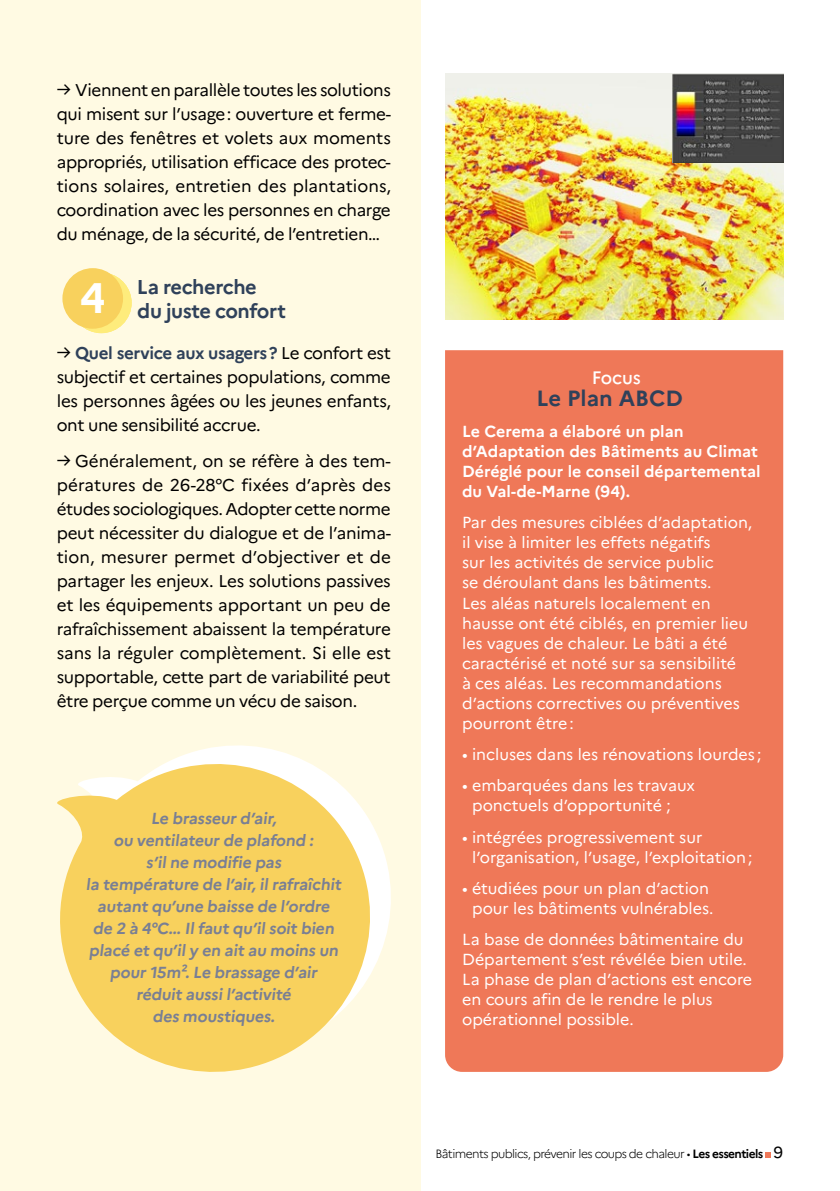
<style>
.page{position:relative;width:840px;height:1191px;background:#fff}
.page>*{position:absolute;margin:0;border:0;box-sizing:border-box;transform-origin:0 0}
.t1{font:700 22px "Marianne";color:#2f415a}
.t2{font:700 20px/24px "Marianne";letter-spacing:-.02em;color:#2f415a}
.t3{font:500 18px "Marianne";letter-spacing:-.01em;color:#fff}
.t4{font:17px/24px "Marianne";letter-spacing:-.02em;color:#000;text-align:justify}
.t5{font:16px/20px "Marianne";color:#fff}
.t6{font:700 16px/22px "Marianne";letter-spacing:-.025em;color:#797f94;text-align:center}
.t7{font:700 16px/20px "Marianne";color:#fff}
.t8{font:300 12px "Marianne";letter-spacing:-.05em;color:#000}
.s1{font-size:18px}
.s2{font-size:42.6px;color:#fff}
.s3{font-weight:700;color:#2f415a}
.s4{font-weight:700}
.s5{font-weight:400;font-size:16px}
</style>
<div class="page">
<div style="left:0;top:0;width:420px;height:1191px;background:#fffae3"></div>
<svg style="left:73px;top:273px;width:58px;height:60px"></svg>
<div style="left:62px;top:268px;width:61px;height:61px;background:#f8d15d;border-radius:50%"></div>
<div style="left:445px;top:350px;width:337px;height:721px;background:#ef7858"></div>
<svg style="left:765px;top:1152px;width:5px;height:5px"></svg>
<svg style="left:57px;top:745px;width:334px;height:327px;fill:#f8d15d"></svg>
<img style="left:445px;top:74px;width:337px;height:245px">
<img style="left:671px;top:74px;width:111px;height:89px">
<p class="t4" style="left:57px;top:78px;width:336px"><span class="s1">→</span> Viennent en parallèle toutes les solutions qui misent sur l’usage: ouverture et ferme&shy;ture des fenêtres et volets aux moments appropriés, utilisation efficace des protec&shy;tions solaires, entretien des plantations, coordination avec les personnes en charge du ménage, de la sécurité, de l’entretien…</p>
<p class="t2" style="left:137px;top:275px;width:150px;text-indent:-58px"><span class="s2">4</span> La recherche du juste confort</p>
<p class="t4" style="left:57px;top:341px;width:335px"><span class="s1">→</span> <span class="s3">Quel service aux usagers?</span> Le confort est subjectif et certaines populations, comme les personnes âgées ou les jeunes enfants, ont une sensibilité accrue.</p>
<p class="t4" style="left:57px;top:448px;width:335px"><span class="s1">→</span> Généralement, on se réfère à des tem&shy;pératures de 26-28°C fixées d’après des études sociologiques. Adopter cette norme peut nécessiter du dialogue et de l’anima&shy;tion, mesurer permet d’objectiver et de partager les enjeux. Les solutions passives et les équipements apportant un peu de rafraîchissement abaissent la température sans la réguler complètement. Si elle est supportable, cette part de variabilité peut être perçue comme un vécu de saison.</p>
<p class="t6" style="left:86px;top:807px;width:259px">Le brasseur d’air,<br>ou ventilateur de plafond :<br>s’il ne modifie pas<br>la température de l’air, il rafraîchit autant qu’une baisse de l’ordre de 2 à 4°C... Il faut qu’il soit bien placé et qu’il y en ait au moins un pour 15m². Le brassage d’air réduit aussi l’activité<br>des moustiques.</p>
<p class="t3" style="left:591px;top:366px;width:50px">Focus</p>
<p class="t1" style="left:536px;top:384px;width:148px">Le Plan ABCD</p>
<p class="t7" style="left:462px;top:421px;width:300px">Le Cerema a élaboré un plan d’Adaptation des Bâtiments au Climat<br>Déréglé pour le conseil départemental du Val-de-Marne (94).</p>
<p class="t5" style="left:462px;top:513px;width:291px">Par des mesures ciblées d’adaptation, il vise à limiter les effets négatifs<br>sur les activités de service public<br>se déroulant dans les bâtiments.<br>Les aléas naturels localement en hausse ont été ciblés, en premier lieu les vagues de chaleur. Le bâti a été caractérisé et noté sur sa sensibilité<br>à ces aléas. Les recommandations d’actions correctives ou préventives pourront être:</p>
<p class="t5" style="left:462px;top:744px;width:300px">• incluses dans les rénovations lourdes ;</p>
<p class="t5" style="left:472px;top:775px;width:224px;text-indent:-10px">• embarquées dans les travaux ponctuels d’opportunité ;</p>
<p class="t5" style="left:472px;top:827px;width:282px;text-indent:-10px">• intégrées progressivement sur l’organisation, l’usage, l’exploitation;</p>
<p class="t5" style="left:462px;top:878px;width:252px;text-align:right">• étudiées pour un plan d’action pour les bâtiments vulnérables.</p>
<p class="t5" style="left:462px;top:929px;width:291px">La base de données bâtimentaire du Département s’est révélée bien utile.<br>La phase de plan d’actions est encore en cours afin de le rendre le plus opérationnel possible.</p>
<p class="t8" style="left:435px;top:1146px;width:349px">Bâtiments publics, prévenir les coups de chaleur • <span class="s4">Les essentiels</span> <span class="s5">9</span></p>
</div>
